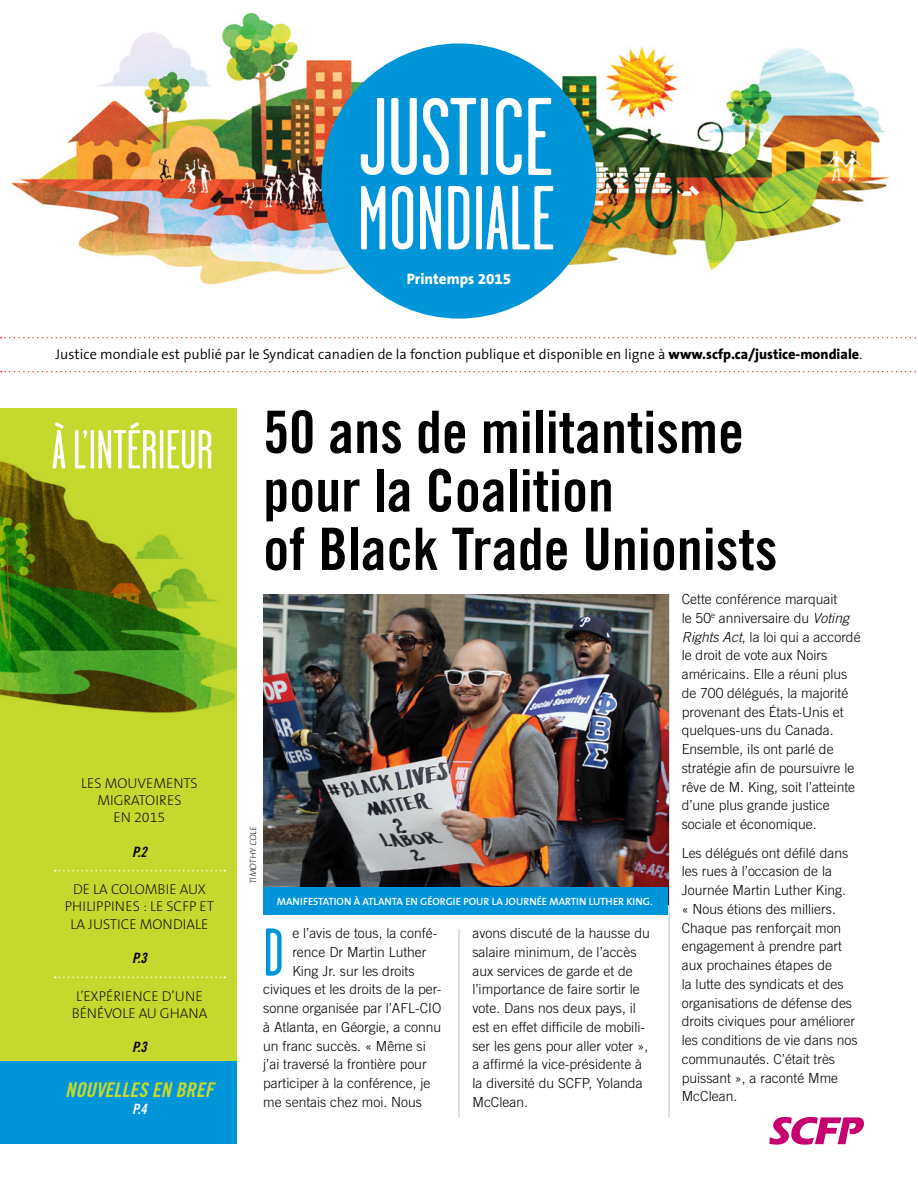
<style>
.page{position:relative;width:918px;height:1188px;background:#fff}
.page>*{position:absolute;margin:0;border:0;box-sizing:border-box;transform-origin:0 0}
.t1{font:110.1px "Garage Gothic";color:#fff}
.t2{font:90.75px "Garage Gothic";color:#fff}
.Copy_Letterine{font:67.5px "Garage Gothic";color:#0094d9}
.Title_1{font:58.5px/58.5px "Trade Gothic Bold Cond Twenty";color:#000}
.t3{font:54.75px "Garage Gothic";color:#fff}
.t4{font:20.25px "Trade Gothic LT Std Bd Cn 20 Obl";color:#c4d82e}
.t5{font:800 15.15px "The Sans B8";color:#fff}
.t6{font:300 14.25px "The Sans B4";color:#000}
.t7{font:200 14.25px/17.2px "The Sans B2";color:#000;text-align:center}
.t8{font:14.25px "Trade Gothic LT Std Bd Cn 20 Obl";color:#000}
.t9{font:14.25px "Trade Gothic LT Std Bd Cn 20 Obl";color:#fff}
.Copy_f{font:300 13.8px/18.8px "Trade Gothic LT Std";color:#000}
.Copy_Letterine-2{font:300 13.8px/18.8px "Trade Gothic LT Std";color:#000}
.Cutlines{font:600 10.5px "The Sans B6";color:#fff}
.photo{font:200 9px "The Sans B2";color:#000}
.s1{font-family:"The Sans B8";font-weight:800}
.s2{font-style:italic}
</style>
<div class="page">
<div style="left:0;top:408px;width:236px;height:689px;background:#c4d82e"></div>
<img style="left:0;top:461px;width:236px;height:252px">
<svg style="left:1px;top:337px;width:915px;height:1px"></svg>
<svg style="left:1px;top:371px;width:915px;height:1px"></svg>
<div style="left:0;top:1062px;width:236px;height:82px;background:#0094d9"></div>
<svg style="left:769px;top:1117px;width:95px;height:28px"></svg>
<img style="left:12px;top:10px;width:879px;height:289px">
<div style="left:321px;top:43px;width:276px;height:276px;background:#0094d9;border-radius:50%"></div>
<svg style="left:55px;top:870px;width:170px;height:2px"></svg>
<svg style="left:55px;top:976px;width:170px;height:2px"></svg>
<hr style="left:459px;top:929px;width:1px;height:188px;background:#bcbec0">
<hr style="left:669px;top:594px;width:1px;height:523px;background:#bcbec0">
<img style="left:263px;top:594px;width:405px;height:293px">
<div style="left:263px;top:887px;width:405px;height:28px;background:#0094d9"></div>
<p class="t1" style="left:359px;top:80px;width:195px">JUSTICE</p>
<p class="t2" style="left:357px;top:172px;width:199px">MONDIALE</p>
<p class="t5" style="left:407px;top:271px;width:106px">Printemps 2015</p>
<p class="t6" style="left:56px;top:347px;width:808px">Justice mondiale est publié par le Syndicat canadien de la fonction publique et disponible en ligne à <span class="s1">www.scfp.ca/justice-mondiale</span>.</p>
<p class="t3" style="left:52px;top:421px;width:163px">À L’INTÉRIEUR</p>
<p class="t7" style="left:81px;top:774px;width:118px">LES MOUVEMENTS<br>MIGRATOIRES<br>EN 2015</p>
<p class="t8" style="left:132px;top:843px;width:16px">P.2</p>
<p class="t7" style="left:65px;top:881px;width:151px">DE LA COLOMBIE AUX<br>PHILIPPINES : LE SCFP ET<br>LA JUSTICE MONDIALE</p>
<p class="t8" style="left:132px;top:949px;width:16px">P.3</p>
<p class="t7" style="left:72px;top:987px;width:137px">L’EXPÉRIENCE D’UNE<br>BÉNÉVOLE AU GHANA</p>
<p class="t8" style="left:132px;top:1039px;width:16px">P.3</p>
<p class="t4" style="left:65px;top:1077px;width:150px">NOUVELLES EN BREF</p>
<p class="t9" style="left:132px;top:1100px;width:16px">P.4</p>
<p class="Title_1" style="left:263px;top:402px;width:516px">50 ans de militantisme pour la Coalition<br>of Black Trade Unionists</p>
<p class="photo" style="left:248px;top:884px;width:61px;rotate:-90deg">TIMOTHY COLE</p>
<p class="Cutlines" style="left:277px;top:896px;width:377px">MANIFESTATION À ATLANTA EN GÉORGIE POUR LA JOURNÉE MARTIN LUTHER KING.</p>
<p class="Copy_Letterine" style="left:263px;top:918px;width:22px">D</p>
<p class="Copy_Letterine-2" style="left:292px;top:924px;width:146px">e l’avis de tous, la confé-</p>
<p class="Copy_Letterine-2" style="left:292px;top:942px;width:136px">rence Dr Martin Luther</p>
<p class="Copy_Letterine-2" style="left:292px;top:961px;width:124px">King Jr. sur les droits</p>
<p class="Copy_Letterine-2" style="left:263px;top:980px;width:180px">civiques et les droits de la per-</p>
<p class="Copy_Letterine-2" style="left:263px;top:999px;width:180px">sonne organisée par l’AFL-CIO</p>
<p class="Copy_Letterine-2" style="left:263px;top:1017px;width:180px">à Atlanta, en Géorgie, a connu</p>
<p class="Copy_Letterine-2" style="left:263px;top:1036px;width:164px">un franc succès. « Même si</p>
<p class="Copy_Letterine-2" style="left:263px;top:1055px;width:165px">j’ai traversé la frontière pour</p>
<p class="Copy_Letterine-2" style="left:263px;top:1074px;width:169px">participer à la conférence, je</p>
<p class="Copy_Letterine-2" style="left:263px;top:1092px;width:160px">me sentais chez moi. Nous</p>
<p class="Copy_Letterine-2" style="left:472px;top:924px;width:179px">avons discuté de la hausse du salaire minimum, de l’accès aux services de garde et de l’importance de faire sortir le vote. Dans nos deux pays, il est en effet difficile de mobili&shy;ser les gens pour aller voter », a affirmé la vice-présidente à la diversité du SCFP, Yolanda<br>McClean.</p>
<p class="Copy_f" style="left:682px;top:590px;width:180px">Cette conférence marquait<br>le 50<sup>e</sup> anniversaire du <span class="s2">Voting<br>Rights Act</span>, la loi qui a accordé le droit de vote aux Noirs américains. Elle a réuni plus de 700 délégués, la majorité provenant des États-Unis et quelques-uns du Canada.<br>Ensemble, ils ont parlé de stratégie afin de poursuivre le rêve de M. King, soit l’atteinte d’une plus grande justice sociale et économique.</p>
<p class="Copy_f" style="left:682px;top:843px;width:177px">Les délégués ont défilé dans les rues à l’occasion de la<br>Journée Martin Luther King.<br>« Nous étions des milliers.<br>Chaque pas renforçait mon engagement à prendre part aux prochaines étapes de<br>la lutte des syndicats et des organisations de défense des droits civiques pour améliorer les conditions de vie dans nos communautés. C’était très puissant », a raconté Mme<br>McClean.</p>
</div>
